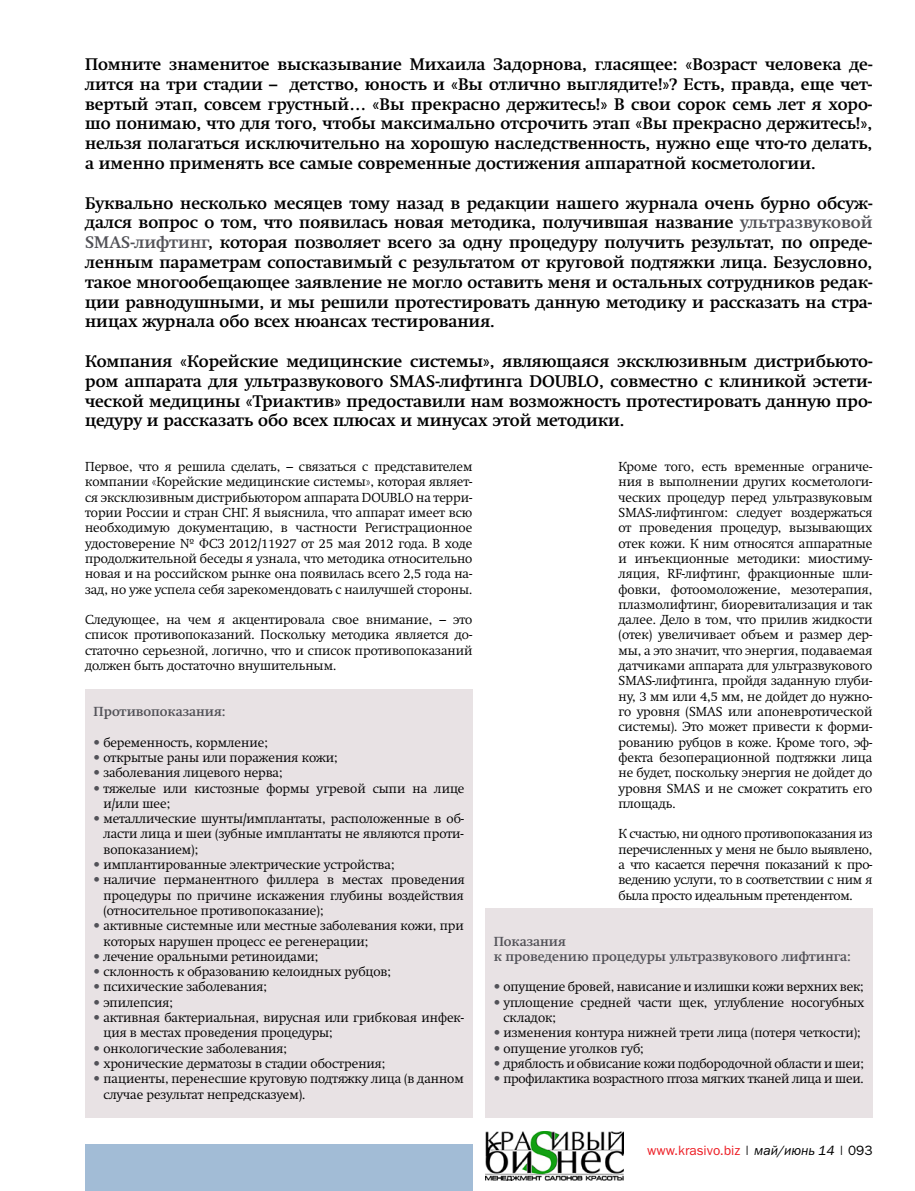
<style>
.page{position:relative;width:915px;height:1191px;background:#fff}
.page>*{position:absolute;margin:0;border:0;box-sizing:border-box;transform-origin:0 0}
.t1{font:700 16.5px/19.8px "Swift C";color:#000;text-align:justify}
.t2{font:13.5px "Franklin Gothic Book C";color:#ed1d24}
.t3{font:12.9px/15.3px "Swift Light C";color:#000;text-align:justify}
.t4{font:700 12.9px/15.3px "Swift C";color:#525258}
.t5{font:12.9px "Swift Light C";letter-spacing:-.02em;color:#000}
.s1{color:#525258}
.s2{font-family:"Swift C";font-weight:700;color:#525258}
.s3{color:#000}
.s4{font-style:italic;color:#000}
</style>
<div class="page">
<div style="left:85px;top:689px;width:387px;height:428px;background:#e8e2e4"></div>
<div style="left:485px;top:907px;width:387px;height:210px;background:#e8e2e4"></div>
<div style="left:85px;top:1144px;width:387px;height:47px;background:#a2bcd6"></div>
<img style="left:485px;top:1131px;width:138px;height:49px">
<p class="t1" style="left:85px;top:54px;width:788px">Помните знаменитое высказывание Михаила Задорнова, гласящее: «Возраст человека де&shy;лится на три стадии – детство, юность и «Вы отлично выглядите!»? Есть, правда, еще чет&shy;вертый этап, совсем грустный… «Вы прекрасно держитесь!» В свои сорок семь лет я хоро&shy;шо понимаю, что для того, чтобы максимально отсрочить этап «Вы прекрасно держитесь!», нельзя полагаться исключительно на хорошую наследственность, нужно еще что-то делать, а именно применять все самые современные достижения аппаратной косметологии.</p>
<p class="t1" style="left:85px;top:193px;width:788px">Буквально несколько месяцев тому назад в редакции нашего журнала очень бурно обсуж&shy;дался вопрос о том, что появилась новая методика, получившая название <span class="s1">ультразвуковой SMAS-лифтинг</span>, которая позволяет всего за одну процедуру получить результат, по опреде&shy;ленным параметрам сопоставимый с результатом от круговой подтяжки лица. Безусловно, такое многообещающее заявление не могло оставить меня и остальных сотрудников редак&shy;ции равнодушными, и мы решили протестировать данную методику и рассказать на стра&shy;ницах журнала обо всех нюансах тестирования.</p>
<p class="t1" style="left:85px;top:351px;width:788px">Компания «Корейские медицинские системы», являющаяся эксклюзивным дистрибьюто&shy;ром аппарата для ультразвукового SMAS-лифтинга DOUBLO, совместно с клиникой эстети&shy;ческой медицины «Триактив» предоставили нам возможность протестировать данную про&shy;цедуру и рассказать обо всех плюсах и минусах этой методики.</p>
<p class="t3" style="left:85px;top:459px;width:388px">Первое, что я решила сделать, – связаться с представителем компании «Корейские медицинские системы», которая являет&shy;ся эксклюзивным дистрибьютором аппарата DOUBLO на терри&shy;тории России и стран СНГ. Я выяснила, что аппарат имеет всю необходимую документацию, в частности Регистрационное удостоверение № ФСЗ 2012/11927 от 25 мая 2012 года. В ходе продолжительной беседы я узнала, что методика относительно новая и на российском рынке она появилась всего 2,5 года на&shy;зад, но уже успела себя зарекомендовать с наилучшей стороны.</p>
<p class="t3" style="left:85px;top:612px;width:388px">Следующее, на чем я акцентировала свое внимание, – это список противопоказаний. Поскольку методика является до&shy;статочно серьезной, логично, что и список противопоказаний должен быть достаточно внушительным.</p>
<p class="t4" style="left:94px;top:704px;width:133px">Противопоказания:</p>
<p class="t3" style="left:94px;top:734px;width:176px"><span class="s2">•</span> беременность, кормление;</p>
<p class="t3" style="left:94px;top:750px;width:245px"><span class="s2">•</span> открытые раны или поражения кожи;</p>
<p class="t3" style="left:94px;top:765px;width:190px"><span class="s2">•</span> заболевания лицевого нерва;</p>
<p class="t3" style="left:103px;top:780px;width:362px;text-indent:-10px"><span class="s2">•</span> тяжелые или кистозные формы угревой сыпи на лице и/или шее;</p>
<p class="t3" style="left:103px;top:811px;width:362px;text-indent:-10px"><span class="s2">•</span> металлические шунты/имплантаты, расположенные в об&shy;ласти лица и шеи (зубные имплантаты не являются проти&shy;вопоказанием);</p>
<p class="t3" style="left:94px;top:857px;width:302px"><span class="s2">•</span> имплантированные электрические устройства;</p>
<p class="t3" style="left:103px;top:872px;width:362px;text-indent:-10px"><span class="s2">•</span> наличие перманентного филлера в местах проведения процедуры по причине искажения глубины воздействия (относительное противопоказание);</p>
<p class="t3" style="left:103px;top:918px;width:362px;text-indent:-10px"><span class="s2">•</span> активные системные или местные заболевания кожи, при которых нарушен процесс ее регенерации;</p>
<p class="t3" style="left:94px;top:948px;width:226px"><span class="s2">•</span> лечение оральными ретиноидами;</p>
<p class="t3" style="left:94px;top:964px;width:299px"><span class="s2">•</span> склонность к образованию келоидных рубцов;</p>
<p class="t3" style="left:94px;top:979px;width:175px"><span class="s2">•</span> психические заболевания;</p>
<p class="t3" style="left:94px;top:994px;width:81px"><span class="s2">•</span> эпилепсия;</p>
<p class="t3" style="left:103px;top:1010px;width:362px;text-indent:-10px"><span class="s2">•</span> активная бактериальная, вирусная или грибковая инфек&shy;ция в местах проведения процедуры;</p>
<p class="t3" style="left:94px;top:1040px;width:195px"><span class="s2">•</span> онкологические заболевания;</p>
<p class="t3" style="left:94px;top:1056px;width:293px"><span class="s2">•</span> хронические дерматозы в стадии обострения;</p>
<p class="t3" style="left:103px;top:1071px;width:362px;text-indent:-10px"><span class="s2">•</span> пациенты, перенесшие круговую подтяжку лица (в данном случае результат непредсказуем).</p>
<p class="t3" style="left:618px;top:459px;width:255px">Кроме того, есть временные ограниче&shy;ния в выполнении других косметологи&shy;ческих процедур перед ультразвуковым SMAS-лифтингом: следует воздержаться от проведения процедур, вызывающих отек кожи. К ним относятся аппаратные и инъекционные методики: миостиму&shy;ляция, RF-лифтинг, фракционные шли&shy;фовки, фотоомоложение, мезотерапия, плазмолифтинг, биоревитализация и так далее. Дело в том, что прилив жидкости (отек) увеличивает объем и размер дер&shy;мы, а это значит, что энергия, подаваемая датчиками аппарата для ультразвукового SMAS-лифтинга, пройдя заданную глуби&shy;ну, 3 мм или 4,5 мм, не дойдет до нужно&shy;го уровня (SMAS или апоневротической системы). Это может привести к форми&shy;рованию рубцов в коже. Кроме того, эф&shy;фекта безоперационной подтяжки лица не будет, поскольку энергия не дойдет до уровня SMAS и не сможет сократить его площадь.</p>
<p class="t3" style="left:618px;top:826px;width:255px">К счастью, ни одного противопоказания из перечисленных у меня не было выявлено, а что касается перечня показаний к про&shy;ведению услуги, то в соответствии с ним я была просто идеальным претендентом.</p>
<p class="t4" style="left:493px;top:933px;width:358px">Показания<br>к проведению процедуры ультразвукового лифтинга:</p>
<p class="t3" style="left:493px;top:979px;width:371px"><span class="s2">•</span> опущение бровей, нависание и излишки кожи верхних век;</p>
<p class="t3" style="left:503px;top:994px;width:362px;text-indent:-10px"><span class="s2">•</span> уплощение средней части щек, углубление носогубных складок;</p>
<p class="t3" style="left:493px;top:1025px;width:368px"><span class="s2">•</span> изменения контура нижней трети лица (потеря четкости);</p>
<p class="t3" style="left:493px;top:1040px;width:152px"><span class="s2">•</span> опущение уголков губ;</p>
<p class="t3" style="left:493px;top:1056px;width:371px"><span class="s2">•</span> дряблость и обвисание кожи подбородочной области и шеи;</p>
<p class="t5" style="left:493px;top:1071px;width:371px"><span class="s2">•</span> профилактика возрастного птоза мягких тканей лица и шеи.</p>
<p class="t2" style="left:647px;top:1143px;width:226px">www.krasivo.biz <span class="s3">|</span> <span class="s4">май/июнь 14</span> <span class="s3">| 093</span></p>
</div>
